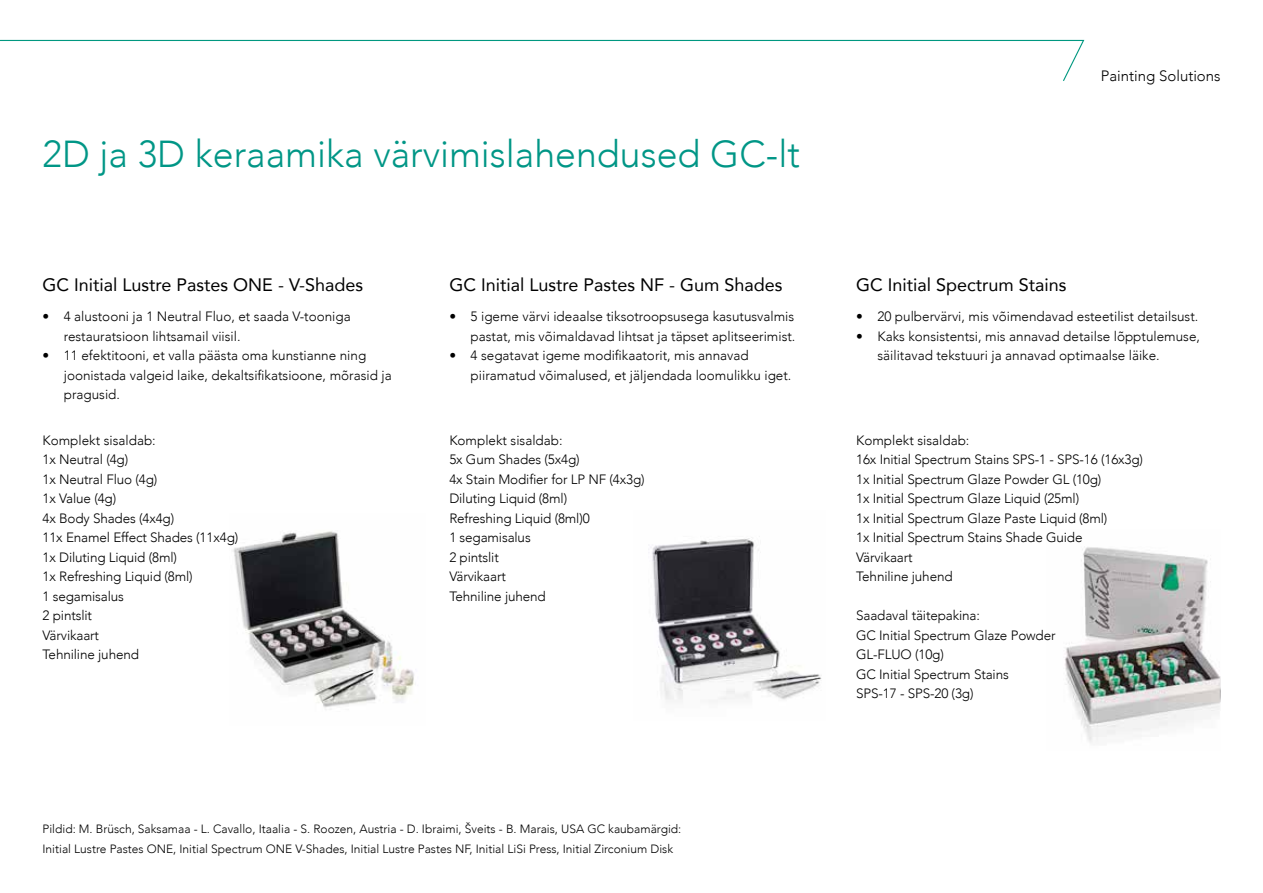
<style>
.page{position:relative;width:1263px;height:893px;background:#fff}
.page>*{position:absolute;margin:0;border:0;box-sizing:border-box;transform-origin:0 0}
.t1{font:300 37.5px "Avenir";color:#009686}
.t2{font:18px "Avenir";color:#000}
.t3{font:300 15px "Avenir";color:#000}
.t4{font:300 13.5px/19.5px "Avenir";letter-spacing:-.01em;color:#000}
.t5{font:300 12px/19.5px "Avenir";color:#000}
</style>
<div class="page">
<img style="left:650px;top:538px;width:172px;height:162px">
<img style="left:1065px;top:547px;width:155px;height:196px">
<img style="left:233px;top:531px;width:181px;height:179px">
<svg style="left:0;top:39px;width:1085px;height:42px"></svg>
<h1 class="t1" style="left:43px;top:131px;width:759px">2D ja 3D keraamika värvimislahendused GC-lt</h1>
<p class="t3" style="left:1101px;top:67px;width:121px">Painting Solutions</p>
<h2 class="t2" style="left:43px;top:270px;width:322px">GC Initial Lustre Pastes ONE - V-Shades</h2>
<h2 class="t2" style="left:449px;top:270px;width:335px">GC Initial Lustre Pastes NF - Gum Shades</h2>
<h2 class="t2" style="left:856px;top:270px;width:212px">GC Initial Spectrum Stains</h2>
<p class="t4" style="left:64px;top:307px;width:288px;text-indent:-21px">• 4 alustooni ja 1 Neutral Fluo, et saada V-tooniga restauratsioon lihtsamail viisil.</p>
<p class="t4" style="left:64px;top:346px;width:329px;text-indent:-21px">• 11 efektitooni, et valla päästa oma kunstianne ning joonistada valgeid laike, dekaltsifikatsioone, mõrasid ja pragusid.</p>
<p class="t4" style="left:43px;top:430px;width:197px">Komplekt sisaldab:<br>1x Neutral (4g)<br>1x Neutral Fluo (4g)<br>1x Value (4g)<br>4x Body Shades (4x4g)<br>11x Enamel Effect Shades (11x4g)<br>1x Diluting Liquid (8ml)<br>1x Refreshing Liquid (8ml)<br>1 segamisalus<br>2 pintslit<br>Värvikaart<br>Tehniline juhend</p>
<p class="t4" style="left:449px;top:430px;width:197px">Komplekt sisaldab:<br>5x Gum Shades (5x4g)<br>4x Stain Modifier for LP NF (4x3g)<br>Diluting Liquid (8ml)<br>Refreshing Liquid (8ml)0<br>1 segamisalus<br>2 pintslit<br>Värvikaart<br>Tehniline juhend</p>
<p class="t4" style="left:856px;top:430px;width:288px">Komplekt sisaldab:<br>16x Initial Spectrum Stains SPS-1 - SPS-16 (16x3g)<br>1x Initial Spectrum Glaze Powder GL (10g)<br>1x Initial Spectrum Glaze Liquid (25ml)<br>1x Initial Spectrum Glaze Paste Liquid (8ml)<br>1x Initial Spectrum Stains Shade Guide<br>Värvikaart<br>Tehniline juhend</p>
<p class="t4" style="left:856px;top:307px;width:344px">• 20 pulbervärvi, mis võimendavad esteetilist detailsust.</p>
<p class="t4" style="left:877px;top:326px;width:324px;text-indent:-21px">• Kaks konsistentsi, mis annavad detailse lõpptulemuse, säilitavad tekstuuri ja annavad optimaalse läike.</p>
<p class="t4" style="left:449px;top:307px;width:348px;text-align:right">• 5 igeme värvi ideaalse tiksotroopsusega kasutusvalmis pastat, mis võimaldavad lihtsat ja täpset aplitseerimist.</p>
<p class="t4" style="left:471px;top:346px;width:322px;text-indent:-21px">• 4 segatavat igeme modifikaatorit, mis annavad piiramatud võimalused, et jäljendada loomulikku iget.</p>
<p class="t4" style="left:856px;top:606px;width:201px">Saadaval täitepakina:<br>GC Initial Spectrum Glaze Powder<br>GL-FLUO (10g)<br>GC Initial Spectrum Stains<br>SPS-17 - SPS-20 (3g)</p>
<p class="t5" style="left:43px;top:819px;width:640px">Pildid: M. Brüsch, Saksamaa - L. Cavallo, Itaalia - S. Roozen, Austria - D. Ibraimi, Šveits - B. Marais, USA GC kaubamärgid:<br>Initial Lustre Pastes ONE, Initial Spectrum ONE V-Shades, Initial Lustre Pastes NF, Initial LiSi Press, Initial Zirconium Disk</p>
</div>
